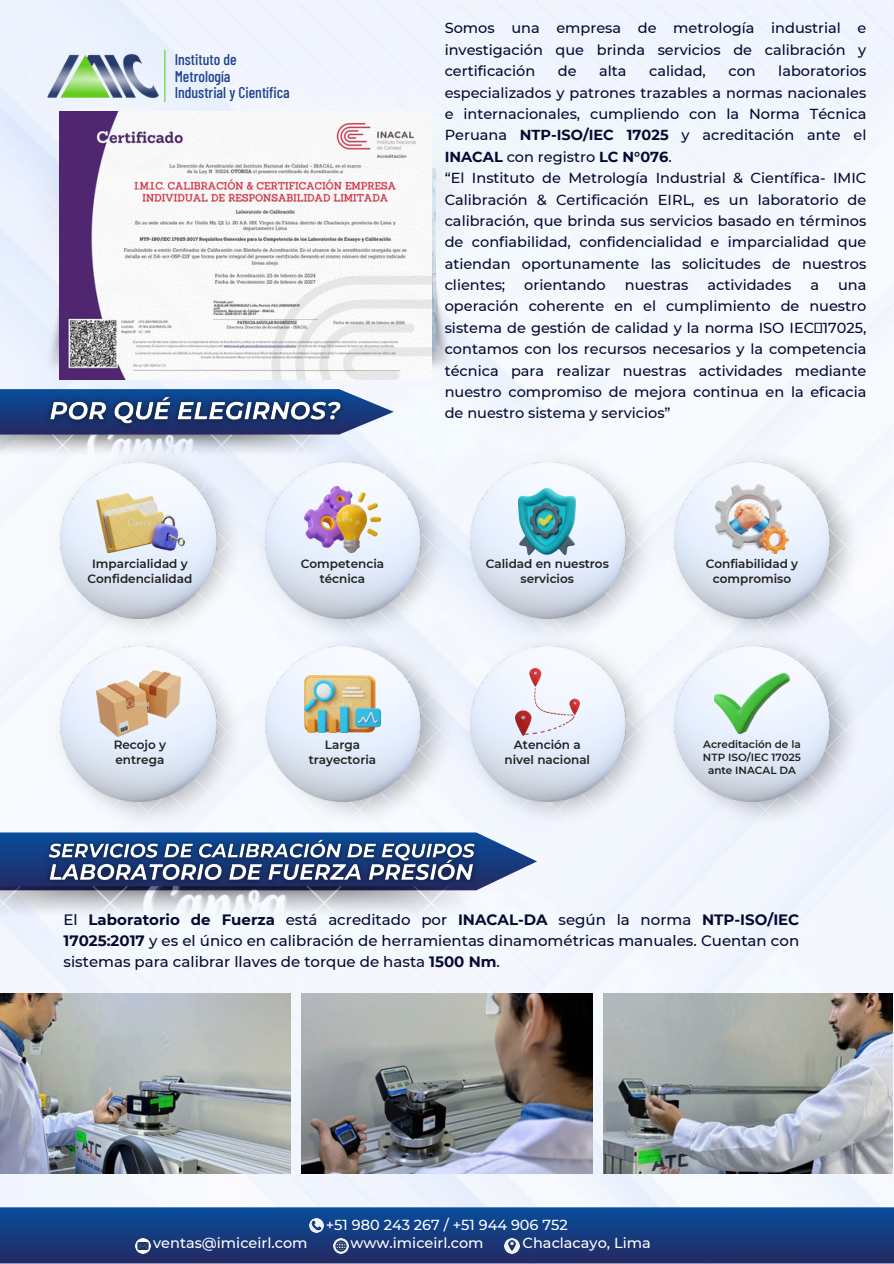
<style>
.page{position:relative;width:894px;height:1264px;background:#fff}
.page>*{position:absolute;margin:0;border:0;box-sizing:border-box;transform-origin:0 0}
.t1{font:500 15.6px/16.8px "Barlow Condensed";color:#1c418c}
.t2{font:500 15px/21.3px "Montserrat";color:#050a30;text-align:justify}
.t3{font:500 14.55px/21.3px "Montserrat";color:#050a30;text-align:justify}
.t4{font:500 14.55px "Montserrat";color:#fff}
.t5{font:600 12px/15px "Montserrat";color:#202020;text-align:center}
.t6{font:600 10.5px/13px "Montserrat";color:#202020;text-align:center}
.s1{font-weight:700}
</style>
<div class="page">
<div style="left:0;top:0;width:893px;height:1207px;background:#f2f7fe"></div>
<img style="left:0;top:993px;width:290px;height:180px">
<img style="left:302px;top:993px;width:290px;height:180px">
<img style="left:603px;top:993px;width:289px;height:180px">
<img style="left:46px;top:50px;width:114px;height:52px">
<hr style="left:164px;top:50px;width:1px;height:52px;background:#64cc1f">
<img style="left:36px;top:296px;width:427px;height:83px">
<img style="left:15px;top:130px;width:468px;height:166px">
<img style="left:49px;top:644px;width:199px;height:185px">
<img style="left:259px;top:629px;width:398px;height:201px">
<img style="left:665px;top:646px;width:199px;height:184px">
<img style="left:61px;top:646px;width:155px;height:155px">
<img style="left:265px;top:646px;width:156px;height:155px">
<img style="left:470px;top:646px;width:155px;height:155px">
<img style="left:674px;top:646px;width:155px;height:155px">
<img style="left:96px;top:670px;width:85px;height:66px">
<img style="left:713px;top:673px;width:76px;height:60px">
<img style="left:515px;top:668px;width:64px;height:67px">
<img style="left:305px;top:675px;width:75px;height:58px">
<svg style="left:0;top:1207px;width:893px;height:56px;background:#173c7f"></svg>
<img style="left:309px;top:1218px;width:14px;height:14px">
<img style="left:135px;top:1238px;width:15px;height:15px">
<img style="left:334px;top:1238px;width:14px;height:15px">
<img style="left:505px;top:1238px;width:14px;height:15px">
<img style="left:0;top:434px;width:340px;height:23px">
<svg style="left:0;top:389px;width:393px;height:45px"></svg>
<img style="left:39px;top:385px;width:314px;height:51px">
<svg style="left:0;top:832px;width:537px;height:58px"></svg>
<img style="left:39px;top:829px;width:445px;height:19px">
<img style="left:38px;top:848px;width:446px;height:38px">
<img style="left:0;top:886px;width:484px;height:33px">
<img style="left:665px;top:445px;width:199px;height:201px">
<img style="left:253px;top:445px;width:200px;height:201px">
<img style="left:49px;top:443px;width:199px;height:201px">
<img style="left:459px;top:445px;width:199px;height:201px">
<img style="left:61px;top:462px;width:155px;height:156px">
<img style="left:265px;top:462px;width:156px;height:156px">
<img style="left:470px;top:462px;width:155px;height:156px">
<img style="left:674px;top:462px;width:155px;height:156px">
<img style="left:96px;top:493px;width:88px;height:59px">
<img style="left:305px;top:486px;width:75px;height:66px">
<img style="left:518px;top:489px;width:58px;height:65px">
<img style="left:715px;top:484px;width:73px;height:70px">
<img style="left:60px;top:112px;width:371px;height:267px">
<p class="t1" style="left:175px;top:50px;width:116px">Instituto de<br>Metrología<br>Industrial y Científica</p>
<p class="t3" style="left:444px;top:18px;width:423px">Somos una empresa de metrología industrial e investigación que brinda servicios de calibración y certificación</p>
<p class="t3" style="left:444px;top:60px;width:423px;text-align:left;text-indent:333px">laboratorios especializados y patrones trazables a normas nacionales e internacionales, cumpliendo con la Norma Técnica Peruana <span class="s1">NTP-ISO/IEC 17025</span> y acreditación ante el <span class="s1">INACAL</span> con registro <span class="s1">LC N°076</span>.<br>“El Instituto de Metrología Industrial &amp; Científica- IMIC Calibración &amp; Certificación EIRL, es un laboratorio de calibración, que brinda sus servicios basado en términos de confiabilidad, confidencialidad e imparcialidad que atiendan oportunamente las solicitudes de nuestros clientes;</p>
<p class="t3" style="left:557px;top:60px;width:20px">de</p>
<p class="t3" style="left:599px;top:60px;width:29px">alta</p>
<p class="t3" style="left:649px;top:60px;width:58px">calidad,</p>
<p class="t3" style="left:728px;top:60px;width:29px">con</p>
<p class="t3" style="left:524px;top:274px;width:83px">orientando</p>
<p class="t3" style="left:624px;top:274px;width:65px">nuestras</p>
<p class="t3" style="left:707px;top:274px;width:85px">actividades</p>
<p class="t3" style="left:810px;top:274px;width:10px">a</p>
<p class="t3" style="left:444px;top:274px;width:423px;text-indent:393px">una operación coherente en el cumplimiento de nuestro sistema de gestión de calidad y la norma ISO IEC 17025, contamos con los recursos necesarios y la competencia técnica para realizar nuestras actividades mediante nuestro compromiso de mejora continua en la eficacia de nuestro sistema y servicios”</p>
<p class="t5" style="left:87px;top:556px;width:106px">Imparcialidad y<br>Confidencialidad</p>
<p class="t5" style="left:301px;top:556px;width:85px">Competencia técnica</p>
<h4 class="t5" style="left:485px;top:556px;width:125px">Calidad en nuestros servicios</h4>
<p class="t5" style="left:705px;top:556px;width:94px">Confiabilidad y compromiso</p>
<p class="t5" style="left:114px;top:737px;width:54px;text-align:left">Recojo y entrega</p>
<p class="t5" style="left:308px;top:737px;width:69px">Larga trayectoria</p>
<p class="t5" style="left:504px;top:737px;width:87px">Atención a nivel nacional</p>
<p class="t6" style="left:702px;top:737px;width:100px">Acreditación de la<br>NTP ISO/IEC 17025 ante INACAL DA</p>
<h4 class="t2" style="left:64px;top:908px;width:737px">El <span class="s1">Laboratorio de Fuerza</span> está acreditado por <span class="s1">INACAL-DA</span> según la norma <span class="s1">NTP-ISO/IEC 17025:2017</span> y es el único en calibración de herramientas dinamométricas manuales. Cuentan con sistemas para calibrar llaves de torque de hasta <span class="s1">1500 Nm</span>.</h4>
<p class="t4" style="left:326px;top:1215px;width:243px">+51 980 243 267 / +51 944 906 752</p>
<p class="t4" style="left:153px;top:1233px;width:156px">ventas@imiceirl.com</p>
<p class="t4" style="left:350px;top:1233px;width:134px">www.imiceirl.com</p>
<p class="t4" style="left:522px;top:1233px;width:130px">Chaclacayo, Lima</p>
</div>
